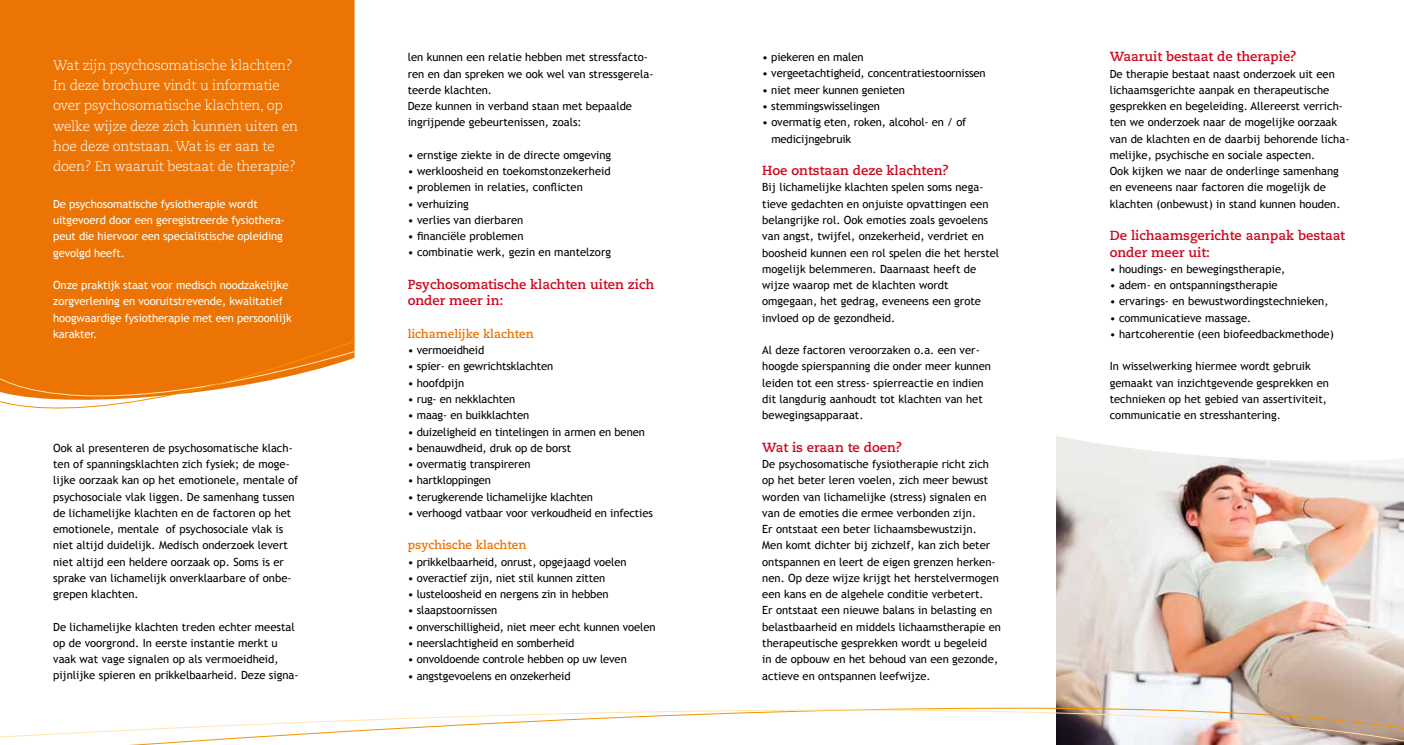
<style>
.page{position:relative;width:1404px;height:745px;background:#fff}
.page>*{position:absolute;margin:0;border:0;box-sizing:border-box;transform-origin:0 0}
.t1{font:300 13.75px/20px "Caecilia LT";letter-spacing:-.02em;color:#fff}
.t2{font:700 13.12px/16.2px "Caecilia LT";color:#cd071e}
.t3{font:700 11.88px "Caecilia LT";color:#ec7405}
.t4{font:11.25px/16.2px "Trebuchet MS";color:#000}
.t5{font:11.25px/16.2px "Trebuchet MS";letter-spacing:-.01em;color:#fff}
</style>
<div class="page">
<img style="left:1056px;top:468px;width:347px;height:174px">
<div style="left:0;top:0;width:354px;height:339px;background:#ec7405"></div>
<svg style="left:0;top:339px;width:355px;height:70px"></svg>
<svg style="left:1056px;top:642px;width:347px;height:16px;background:#dcbfae"></svg>
<svg style="left:0;top:658px;width:1403px;height:86px"></svg>
<svg style="left:1056px;top:434px;width:346px;height:34px"></svg>
<p class="t1" style="left:53px;top:56px;width:246px">Wat zijn psychosomatische klachten?<br>In deze brochure vindt u informatie over psychosomatische klachten, op welke wijze deze zich kunnen uiten en hoe deze ontstaan. Wat is er aan te doen? En waaruit bestaat de therapie?</p>
<p class="t5" style="left:53px;top:196px;width:233px">De psychosomatische fysiotherapie wordt uitgevoerd door een geregistreerde fysiothera&shy;peut die hiervoor een specialistische opleiding gevolgd heeft.</p>
<p class="t5" style="left:53px;top:277px;width:240px">Onze praktijk staat voor medisch noodzakelijke zorgverlening en vooruitstrevende, kwalitatief hoogwaardige fysiotherapie met een persoonlijk karakter.</p>
<p class="t4" style="left:53px;top:439px;width:246px">Ook al presenteren de psychosomatische klach&shy;ten of spanningsklachten zich fysiek; de moge&shy;lijke oorzaak kan op het emotionele, mentale of psychosociale vlak liggen. De samenhang tussen de lichamelijke klachten en de factoren op het emotionele, mentale of psychosociale vlak is niet altijd duidelijk. Medisch onderzoek levert niet altijd een heldere oorzaak op. Soms is er sprake van lichamelijk onverklaarbare of onbe&shy;grepen klachten.</p>
<p class="t4" style="left:53px;top:618px;width:247px">De lichamelijke klachten treden echter meestal op de voorgrond. In eerste instantie merkt u vaak wat vage signalen op als vermoeidheid, pijnlijke spieren en prikkelbaarheid. Deze signa-</p>
<p class="t4" style="left:407px;top:49px;width:247px">len kunnen een relatie hebben met stressfacto&shy;ren en dan spreken we ook wel van stressgerela&shy;teerde klachten.<br>Deze kunnen in verband staan met bepaalde ingrijpende gebeurtenissen, zoals:</p>
<p class="t4" style="left:407px;top:147px;width:205px">• ernstige ziekte in de directe omgeving</p>
<p class="t4" style="left:407px;top:163px;width:204px">• werkloosheid en toekomstonzekerheid</p>
<p class="t4" style="left:407px;top:179px;width:177px">• problemen in relaties, conflicten</p>
<p class="t4" style="left:407px;top:195px;width:63px">• verhuizing</p>
<p class="t4" style="left:407px;top:212px;width:117px">• verlies van dierbaren</p>
<p class="t4" style="left:407px;top:228px;width:117px">• financiële problemen</p>
<p class="t4" style="left:407px;top:244px;width:205px">• combinatie werk, gezin en mantelzorg</p>
<p class="t2" style="left:407px;top:276px;width:248px">Psychosomatische klachten uiten zich onder meer in:</p>
<p class="t3" style="left:407px;top:326px;width:127px">lichamelijke klachten</p>
<p class="t4" style="left:407px;top:342px;width:78px">• vermoeidheid</p>
<p class="t4" style="left:407px;top:358px;width:147px">• spier- en gewrichtsklachten</p>
<p class="t4" style="left:407px;top:374px;width:58px">• hoofdpijn</p>
<p class="t4" style="left:407px;top:391px;width:109px">• rug- en nekklachten</p>
<p class="t4" style="left:407px;top:407px;width:123px">• maag- en buikklachten</p>
<p class="t4" style="left:407px;top:423px;width:239px">• duizeligheid en tintelingen in armen en benen</p>
<p class="t4" style="left:407px;top:439px;width:165px">• benauwdheid, druk op de borst</p>
<p class="t4" style="left:407px;top:456px;width:124px">• overmatig transpireren</p>
<p class="t4" style="left:407px;top:472px;width:85px">• hartkloppingen</p>
<p class="t4" style="left:407px;top:488px;width:187px">• terugkerende lichamelijke klachten</p>
<p class="t4" style="left:407px;top:504px;width:247px">• verhoogd vatbaar voor verkoudheid en infecties</p>
<p class="t3" style="left:407px;top:538px;width:120px">psychische klachten</p>
<p class="t4" style="left:407px;top:553px;width:220px">• prikkelbaarheid, onrust, opgejaagd voelen</p>
<p class="t4" style="left:407px;top:569px;width:199px">• overactief zijn, niet stil kunnen zitten</p>
<p class="t4" style="left:407px;top:586px;width:202px">• lusteloosheid en nergens zin in hebben</p>
<p class="t4" style="left:407px;top:602px;width:91px">• slaapstoornissen</p>
<p class="t4" style="left:407px;top:618px;width:249px">• onverschilligheid, niet meer echt kunnen voelen</p>
<p class="t4" style="left:407px;top:634px;width:168px">• neerslachtigheid en somberheid</p>
<p class="t4" style="left:407px;top:651px;width:220px">• onvoldoende controle hebben op uw leven</p>
<p class="t4" style="left:407px;top:667px;width:164px">• angstgevoelens en onzekerheid</p>
<p class="t4" style="left:762px;top:49px;width:103px">• piekeren en malen</p>
<p class="t4" style="left:762px;top:65px;width:225px">• vergeetachtigheid, concentratiestoornissen</p>
<p class="t4" style="left:762px;top:82px;width:144px">• niet meer kunnen genieten</p>
<p class="t4" style="left:762px;top:98px;width:119px">• stemmingswisselingen</p>
<p class="t4" style="left:771px;top:114px;width:196px;text-indent:-9px">• overmatig eten, roken, alcohol- en / of medicijngebruik</p>
<p class="t2" style="left:762px;top:163px;width:188px">Hoe ontstaan deze klachten?</p>
<p class="t4" style="left:762px;top:179px;width:238px">Bij lichamelijke klachten spelen soms nega&shy;tieve gedachten en onjuiste opvattingen een belangrijke rol. Ook emoties zoals gevoelens van angst, twijfel, onzekerheid, verdriet en boosheid kunnen een rol spelen die het herstel mogelijk belemmeren. Daarnaast heeft de wijze waarop met de klachten wordt omgegaan, het gedrag, eveneens een grote invloed op de gezondheid.</p>
<p class="t4" style="left:762px;top:342px;width:230px">Al deze factoren veroorzaken o.a. een ver&shy;hoogde spierspanning die onder meer kunnen leiden tot een stress- spierreactie en indien dit langdurig aanhoudt tot klachten van het bewegingsapparaat.</p>
<p class="t2" style="left:762px;top:439px;width:141px">Wat is eraan te doen?</p>
<p class="t4" style="left:762px;top:456px;width:240px">De psychosomatische fysiotherapie richt zich op het beter leren voelen, zich meer bewust worden van lichamelijke (stress) signalen en van de emoties die ermee verbonden zijn.<br>Er ontstaat een beter lichaamsbewustzijn.<br>Men komt dichter bij zichzelf, kan zich beter ontspannen en leert de eigen grenzen herken&shy;nen. Op deze wijze krijgt het herstelvermogen een kans en de algehele conditie verbetert.<br>Er ontstaat een nieuwe balans in belasting en belastbaarheid en middels lichaamstherapie en therapeutische gesprekken wordt u begeleid<br>in de opbouw en het behoud van een gezonde, actieve en ontspannen leefwijze.</p>
<p class="t2" style="left:1109px;top:49px;width:188px">Waaruit bestaat de therapie?</p>
<p class="t4" style="left:1109px;top:66px;width:241px">De therapie bestaat naast onderzoek uit een lichaamsgerichte aanpak en therapeutische gesprekken en begeleiding. Allereerst verrich&shy;ten we onderzoek naar de mogelijke oorzaak van de klachten en de daarbij behorende licha&shy;melijke, psychische en sociale aspecten.<br>Ook kijken we naar de onderlinge samenhang en eveneens naar factoren die mogelijk de klachten (onbewust) in stand kunnen houden.</p>
<p class="t2" style="left:1109px;top:228px;width:237px">De lichaamsgerichte aanpak bestaat onder meer uit:</p>
<p class="t4" style="left:1109px;top:261px;width:177px">• houdings- en bewegingstherapie,</p>
<p class="t4" style="left:1109px;top:277px;width:169px">• adem- en ontspanningstherapie</p>
<p class="t4" style="left:1109px;top:293px;width:220px">• ervarings- en bewustwordingstechnieken,</p>
<p class="t4" style="left:1109px;top:309px;width:143px">• communicatieve massage.</p>
<p class="t4" style="left:1109px;top:326px;width:226px">• hartcoherentie (een biofeedbackmethode)</p>
<p class="t4" style="left:1109px;top:358px;width:221px">In wisselwerking hiermee wordt gebruik gemaakt van inzichtgevende gesprekken en technieken op het gebied van assertiviteit, communicatie en stresshantering.</p>
</div>
